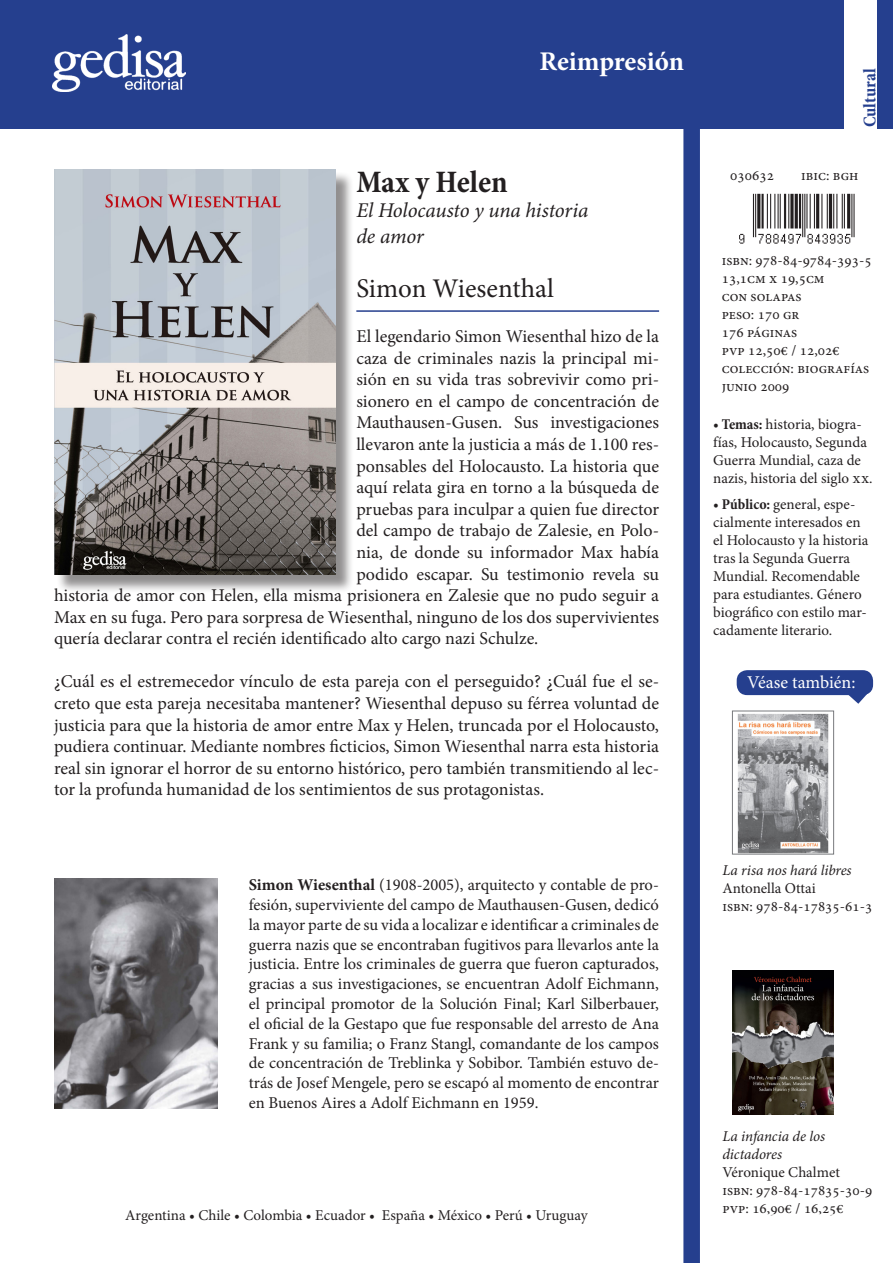
<style>
.page{position:relative;width:893px;height:1263px;background:#fff}
.page>*{position:absolute;margin:0;border:0;box-sizing:border-box;transform-origin:0 0}
.t1{font:700 condensed 31.5px "Minion Pro";color:#231f20}
.t2{font:27px "Minion Pro";color:#231f20}
.Clasificación{font:700 27px "Minion Pro";letter-spacing:-.005em;color:#fff}
.t3{font:italic 21px "Minion Pro";letter-spacing:-.01em;color:#231f20}
.Indice{font:18px/21.6px "Minion Pro";color:#231f20;text-align:justify}
.t4{font:18px "Minion Pro";color:#fff}
.Clasificación-2{font:700 condensed 18px "Minion Pro";color:#253f8e}
.Autores{font:16.5px/19.8px "Minion Pro";color:#231f20;text-align:justify}
.Temas_y_público{font:15px/18px "Minion Pro";color:#231f20}
.Datos_técnicos{font:15px "Minion Pro";color:#231f20}
.Datos_técnicos-2{font:italic 15px "Minion Pro";letter-spacing:-.005em;color:#231f20}
.s1{font-weight:700}
.s2{font-weight:700;font-stretch:condensed}
</style>
<div class="page">
<div style="left:0;top:0;width:893px;height:128px;background:#253f8e"></div>
<div style="left:844px;top:0;width:33px;height:129px;background:#fff"></div>
<div style="left:56px;top:172px;width:298px;height:421px;background:#231f20;opacity:.5"></div>
<img style="left:54px;top:169px;width:281px;height:406px">
<svg style="left:841px;top:673px;width:31px;height:31px"></svg>
<div style="left:737px;top:670px;width:136px;height:25px;background:#253f8e;border-radius:10px"></div>
<hr style="left:356px;top:310px;width:303px;height:2px;background:#253f8e">
<img style="left:732px;top:971px;width:102px;height:143px">
<img style="left:737px;top:713px;width:92px;height:139px">
<div style="left:732px;top:711px;width:102px;height:143px;border:1px solid #787a7d"></div>
<div style="left:683px;top:120px;width:17px;height:1143px;background:#253f8e"></div>
<img style="left:53px;top:34px;width:133px;height:57px">
<img style="left:739px;top:193px;width:116px;height:51px">
<img style="left:54px;top:878px;width:164px;height:231px">
<p class="Clasificación" style="left:540px;top:43px;width:146px">Reimpresión</p>
<p class="t1" style="left:356px;top:161px;width:153px">Max y Helen</p>
<p class="t3" style="left:356px;top:196px;width:234px">El Holocausto y una historia</p>
<p class="t3" style="left:356px;top:222px;width:69px">de amor</p>
<p class="t2" style="left:356px;top:270px;width:199px">Simon Wiesenthal</p>
<p class="Indice" style="left:356px;top:325px;width:304px">El legendario Simon Wiesenthal hizo de la</p>
<p class="Indice" style="left:356px;top:347px;width:304px">caza de criminales nazis la principal mi-</p>
<p class="Indice" style="left:356px;top:369px;width:304px">sión en su vida tras sobrevivir como pri-</p>
<p class="Indice" style="left:356px;top:390px;width:304px">sionero en el campo de concentración de</p>
<p class="Indice" style="left:356px;top:412px;width:304px">Mauthausen-Gusen. Sus investigaciones</p>
<p class="Indice" style="left:356px;top:433px;width:304px">llevaron ante la justicia a más de 1.100 res-</p>
<p class="Indice" style="left:356px;top:455px;width:304px">ponsables del Holocausto. La historia que</p>
<p class="Indice" style="left:356px;top:477px;width:304px">aquí relata gira en torno a la búsqueda de</p>
<p class="Indice" style="left:356px;top:498px;width:304px">pruebas para inculpar a quien fue director</p>
<p class="Indice" style="left:356px;top:520px;width:304px">del campo de trabajo de Zalesie, en Polo-</p>
<p class="Indice" style="left:356px;top:541px;width:304px">nia, de donde su informador Max había</p>
<p class="Indice" style="left:356px;top:563px;width:304px">podido escapar. Su testimonio revela su</p>
<p class="Indice" style="left:54px;top:584px;width:607px">historia de amor con Helen, ella misma prisionera en Zalesie que no pudo seguir a</p>
<p class="Indice" style="left:54px;top:606px;width:607px">Max en su fuga. Pero para sorpresa de Wiesenthal, ninguno de los dos supervivientes</p>
<p class="Indice" style="left:54px;top:628px;width:486px">quería declarar contra el recién identificado alto cargo nazi Schulze.</p>
<p class="Indice" style="left:54px;top:671px;width:607px">¿Cuál es el estremecedor vínculo de esta pareja con el perseguido? ¿Cuál fue el se&shy;creto que esta pareja necesitaba mantener? Wiesenthal depuso su férrea voluntad de justicia para que la historia de amor entre Max y Helen, truncada por el Holocausto, pudiera continuar. Mediante nombres ficticios, Simon Wiesenthal narra esta historia real sin ignorar el horror de su entorno histórico, pero también transmitiendo al lec&shy;tor la profunda humanidad de los sentimientos de sus protagonistas.</p>
<p class="Autores" style="left:249px;top:875px;width:412px"><span class="s1">Simon Wiesenthal</span> (1908-2005), arquitecto y contable de pro&shy;fesión, superviviente del campo de Mauthausen-Gusen, dedicó la mayor parte de su vida a localizar e identificar a criminales de guerra nazis que se encontraban fugitivos para llevarlos ante la justicia. Entre los criminales de guerra que fueron capturados, gracias a sus investigaciones, se encuentran Adolf Eichmann, el principal promotor de la Solución Final; Karl Silberbauer, el oficial de la Gestapo que fue responsable del arresto de Ana Frank y su familia; o Franz Stangl, comandante de los campos de concentración de Treblinka y Sobibor. También estuvo de&shy;trás de Josef Mengele, pero se escapó al momento de encontrar en Buenos Aires a Adolf Eichmann en 1959.</p>
<p class="Temas_y_público" style="left:125px;top:1206px;width:464px">Argentina • Chile • Colombia • Ecuador • España • México • Perú • Uruguay</p>
<p class="Clasificación-2" style="left:857px;top:127px;width:60px;rotate:-90deg">Cultural</p>
<p class="Temas_y_público" style="left:730px;top:167px;width:45px">030632</p>
<p class="Temas_y_público" style="left:801px;top:167px;width:59px">ibic: bgh</p>
<p class="Datos_técnicos" style="left:722px;top:250px;width:151px">isbn: 978-84-9784-393-5</p>
<p class="Datos_técnicos" style="left:722px;top:268px;width:104px">13,1cm x 19,5cm</p>
<p class="Datos_técnicos" style="left:722px;top:286px;width:81px">con solapas</p>
<p class="Datos_técnicos" style="left:722px;top:304px;width:79px">peso: 170 gr</p>
<p class="Datos_técnicos" style="left:722px;top:322px;width:77px">176 páginas</p>
<p class="Datos_técnicos" style="left:722px;top:340px;width:119px">pvp 12,50€ / 12,02€</p>
<p class="Datos_técnicos" style="left:722px;top:358px;width:149px">colección: biografías</p>
<p class="Datos_técnicos" style="left:722px;top:376px;width:69px">junio 2009</p>
<p class="Temas_y_público" style="left:713px;top:415px;width:161px"><span class="s2">• Temas:</span> historia, biogra&shy;fías, Holocausto, Segunda<br>Guerra Mundial, caza de nazis, historia del siglo xx.</p>
<p class="Temas_y_público" style="left:713px;top:495px;width:157px"><span class="s2">• Público:</span> general, espe&shy;cialmente interesados en el Holocausto y la historia tras la Segunda Guerra<br>Mundial. Recomendable para estudiantes. Género biográfico con estilo mar&shy;cadamente literario.</p>
<p class="t4" style="left:747px;top:670px;width:110px">Véase también:</p>
<p class="Datos_técnicos-2" style="left:722px;top:860px;width:131px">La risa nos hará libres</p>
<p class="Datos_técnicos" style="left:722px;top:878px;width:95px">Antonella Ottai</p>
<p class="Datos_técnicos" style="left:722px;top:896px;width:151px">isbn: 978-84-17835-61-3</p>
<p class="Datos_técnicos-2" style="left:722px;top:1126px;width:104px">La infancia de los</p>
<p class="Datos_técnicos-2" style="left:722px;top:1144px;width:61px">dictadores</p>
<p class="Datos_técnicos" style="left:722px;top:1162px;width:119px">Véronique Chalmet</p>
<p class="Datos_técnicos" style="left:722px;top:1180px;width:151px">isbn: 978-84-17835-30-9</p>
<p class="Datos_técnicos" style="left:722px;top:1198px;width:123px">pvp: 16,90€ / 16,25€</p>
</div>
